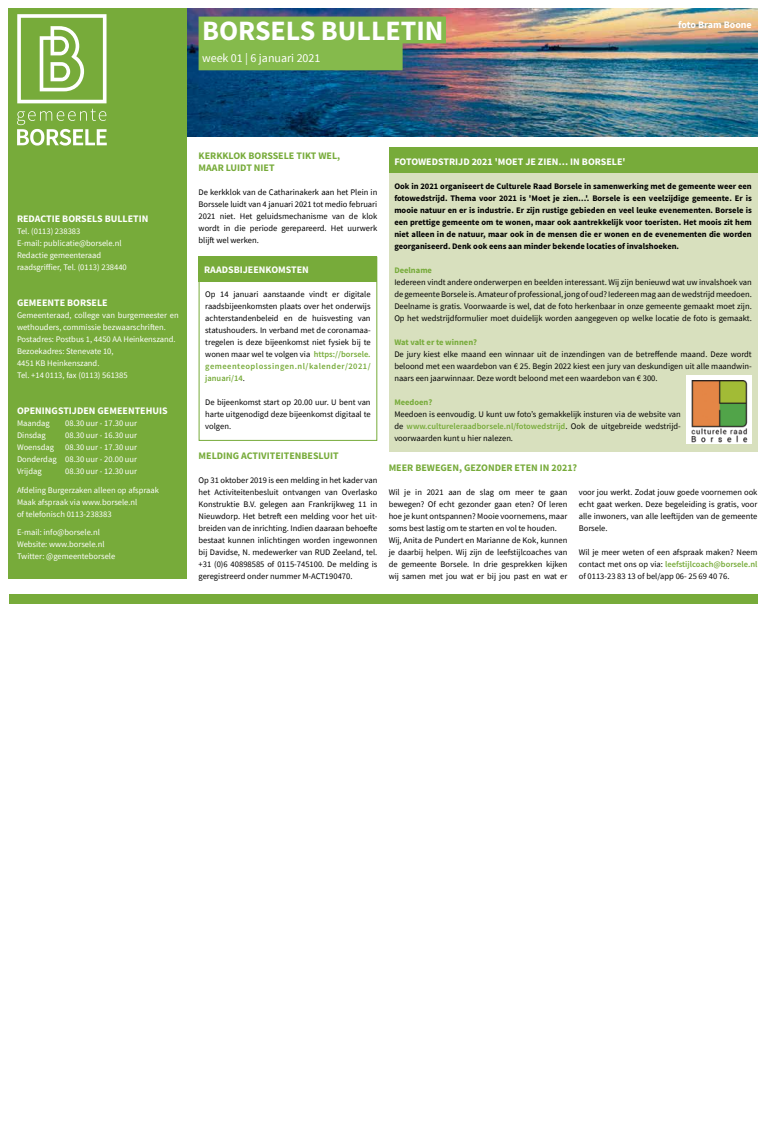
<style>
.page{position:relative;width:766px;height:1137px;background:#fff}
.page>*{position:absolute;margin:0;border:0;box-sizing:border-box;transform-origin:0 0}
.t1{font:700 28px "Source Sans Pro";color:#fff}
.t2{font:12px "Source Sans Pro";color:#fff}
.t3{font:700 10px "Source Sans Pro";color:#fff}
.t4{font:700 10px/12px "Source Sans Pro";color:#77ab3a}
.t5{font:8.5px/12px "Source Sans Pro";color:#000;text-align:justify}
.t6{font:8.5px/12px "Source Sans Pro";color:#fff}
.t7{font:700 8.5px/12px "Source Sans Pro";color:#000;text-align:justify}
.t8{font:700 8.5px "Source Sans Pro";color:#77ab3a}
.s1{font-weight:600;color:#77ab3a}
</style>
<div class="page">
<img style="left:187px;top:9px;width:570px;height:127px">
<div style="left:9px;top:9px;width:178px;height:570px;background:#77ab3a"></div>
<svg style="left:17px;top:109px;width:90px;height:37px"></svg>
<svg style="left:17px;top:14px;width:89px;height:89px"></svg>
<svg style="left:198px;top:17px;width:248px;height:53px;background:#80b150"></svg>
<div style="left:9px;top:594px;width:748px;height:10px;background:#77ab3a"></div>
<div style="left:388px;top:162px;width:369px;height:290px;background:#d8e0be"></div>
<div style="left:388px;top:147px;width:369px;height:26px;background:#77ab3a"></div>
<div style="left:686px;top:376px;width:65px;height:68px;background:#fff"></div>
<img style="left:691px;top:380px;width:57px;height:63px">
<div style="left:198px;top:257px;width:179px;height:184px;border:1px solid #77ab3a"></div>
<div style="left:198px;top:257px;width:179px;height:25px;background:#77ab3a"></div>
<h1 class="t1" style="left:202px;top:12px;width:243px">BORSELS BULLETIN</h1>
<h2 class="t2" style="left:202px;top:51px;width:120px">week 01 | 6 januari 2021</h2>
<p class="t3" style="left:678px;top:18px;width:75px">foto Bram Boone</p>
<p class="t3" style="left:17px;top:211px;width:133px">REDACTIE BORSELS BULLETIN</p>
<p class="t6" style="left:17px;top:225px;width:111px">Tel. (0113) 238383<br>E-mail: publicatie@borsele.nl<br>Redactie gemeenteraad raadsgriffier, Tel. (0113) 238440</p>
<p class="t3" style="left:17px;top:295px;width:92px">GEMEENTE BORSELE</p>
<p class="t6" style="left:17px;top:309px;width:163px">Gemeenteraad, college van burgemeester en wethouders, commissie bezwaarschriften.<br>Postadres: Postbus 1, 4450 AA Heinkenszand.<br>Bezoekadres: Stenevate 10,<br>4451 KB Heinkenszand.<br>Tel. +14 0113, fax (0113) 561385</p>
<p class="t3" style="left:17px;top:403px;width:152px">OPENINGSTIJDEN GEMEENTEHUIS</p>
<p class="t6" style="left:17px;top:417px;width:34px">Maandag</p>
<p class="t6" style="left:65px;top:417px;width:73px">08.30 uur - 17.30 uur</p>
<p class="t6" style="left:17px;top:429px;width:30px">Dinsdag</p>
<p class="t6" style="left:65px;top:429px;width:73px">08.30 uur - 16.30 uur</p>
<p class="t6" style="left:17px;top:441px;width:39px">Woensdag</p>
<p class="t6" style="left:17px;top:441px;width:122px;text-align:justify;text-indent:48px">08.30 uur - 17.30 uur Donderdag 08.30 uur - 20.00 uur Vrijdag</p>
<p class="t6" style="left:65px;top:465px;width:73px">08.30 uur - 12.30 uur</p>
<p class="t6" style="left:17px;top:484px;width:143px">Afdeling Burgerzaken alleen op afspraak<br>Maak afspraak via www.borsele.nl<br>of telefonisch 0113-238383</p>
<p class="t6" style="left:17px;top:526px;width:100px">E-mail: info@borsele.nl<br>Website: www.borsele.nl<br>Twitter: @gemeenteborsele</p>
<p class="t4" style="left:198px;top:149px;width:143px">KERKKLOK BORSSELE TIKT WEL,<br>MAAR LUIDT NIET</p>
<p class="t5" style="left:198px;top:186px;width:180px">De kerkklok van de Catharinakerk aan het Plein in Borssele luidt van 4 januari 2021 tot medio februari 2021 niet. Het geluidsmechanisme van de klok wordt in die periode gerepareerd. Het uurwerk blijft wel werken.</p>
<p class="t3" style="left:204px;top:262px;width:106px">RAADSBIJEENKOMSTEN</p>
<p class="t5" style="left:205px;top:288px;width:167px">Op 14 januari aanstaande vindt er digitale raadsbijeenkomsten plaats over het onderwijs achterstandenbeleid en de huisvesting van statushouders. In verband met de coronamaa&shy;tregelen is deze bijeenkomst niet fysiek bij te wonen maar wel te volgen via <span class="s1">https://borsele. gemeenteoplossingen.nl/kalender/2021/ januari/14</span>.</p>
<p class="t5" style="left:205px;top:396px;width:167px">De bijeenkomst start op 20.00 uur. U bent van harte uitgenodigd deze bijeenkomst digitaal te volgen.</p>
<p class="t4" style="left:198px;top:449px;width:141px">MELDING ACTIVITEITENBESLUIT</p>
<p class="t5" style="left:198px;top:474px;width:180px">Op 31 oktober 2019 is een melding in het kader van het Activiteitenbesluit ontvangen van Overlasko Konstruktie B.V. gelegen aan Frankrijkweg 11 in Nieuwdorp. Het betreft een melding voor het uit&shy;breiden van de inrichting. Indien daaraan behoefte bestaat kunnen inlichtingen worden ingewonnen bij Davidse, N. medewerker van RUD Zeeland, tel. +31 (0)6 40898585 of 0115-745100. De melding is geregistreerd onder nummer M-ACT190470.</p>
<p class="t3" style="left:394px;top:154px;width:233px">FOTOWEDSTRIJD 2021 'MOET JE ZIEN… IN BORSELE'</p>
<p class="t7" style="left:394px;top:180px;width:359px">Ook in 2021 organiseert de Culturele Raad Borsele in samenwerking met de gemeente weer een fotowedstrijd. Thema voor 2021 is 'Moet je zien…'. Borsele is een veelzijdige gemeente. Er is mooie natuur en er is industrie. Er zijn rustige gebieden en veel leuke evenementen. Borsele is een prettige gemeente om te wonen, maar ook aantrekkelijk voor toeristen. Het moois zit hem niet alleen in de natuur, maar ook in de mensen die er wonen en de evenementen die worden georganiseerd. Denk ook eens aan minder bekende locaties of invalshoeken.</p>
<p class="t8" style="left:394px;top:264px;width:39px">Deelname</p>
<p class="t5" style="left:394px;top:276px;width:359px">Iedereen vindt andere onderwerpen en beelden interessant. Wij zijn benieuwd wat uw invalshoek van de gemeente Borsele is. Amateur of professional, jong of oud? Iedereen mag aan de wedstrijd meedoen.<br>Deelname is gratis. Voorwaarde is wel, dat de foto herkenbaar in onze gemeente gemaakt moet zijn.<br>Op het wedstrijdformulier moet duidelijk worden aangegeven op welke locatie de foto is gemaakt.</p>
<p class="t8" style="left:394px;top:336px;width:84px">Wat valt er te winnen?</p>
<p class="t5" style="left:394px;top:348px;width:359px">De jury kiest elke maand een winnaar uit de inzendingen van de betreffende maand. Deze wordt beloond met een waardebon van € 25. Begin 2022 kiest een jury van deskundigen uit alle maandwin&shy;naars een jaarwinnaar. Deze wordt beloond met een waardebon van € 300.</p>
<p class="t8" style="left:394px;top:396px;width:39px">Meedoen?</p>
<p class="t5" style="left:394px;top:408px;width:288px">Meedoen is eenvoudig. U kunt uw foto’s gemakkelijk insturen via de website van de <span class="s1">www.cultureleraadborsele.nl/fotowedstrijd</span>. Ook de uitgebreide wedstrijd&shy;voorwaarden kunt u hier nalezen.</p>
<p class="t4" style="left:388px;top:461px;width:190px">MEER BEWEGEN, GEZONDER ETEN IN 2021?</p>
<p class="t5" style="left:388px;top:486px;width:180px;text-align:left">Wil je in 2021 aan de slag om meer te gaan bewegen? Of echt gezonder gaan eten? Of leren hoe je kunt ontspannen? Mooie voornemens, maar soms best lastig om te starten en vol te houden.<br>Wij, Anita de Pundert en Marianne de Kok, kunnen je daarbij helpen. Wij zijn de leefstijlcoaches van de gemeente Borsele. In drie gesprekken kijken wij samen met jou wat er bij jou past en wat er</p>
<p class="t5" style="left:578px;top:486px;width:180px">voor jou werkt. Zodat jouw goede voornemen ook echt gaat werken. Deze begeleiding is gratis, voor alle inwoners, van alle leeftijden van de gemeente Borsele.</p>
<p class="t5" style="left:578px;top:546px;width:180px">Wil je meer weten of een afspraak maken? Neem contact met ons op via: <span class="s1">leefstijlcoach@borsele.nl </span>of 0113-23 83 13 of bel/app 06- 25 69 40 76.</p>
</div>
